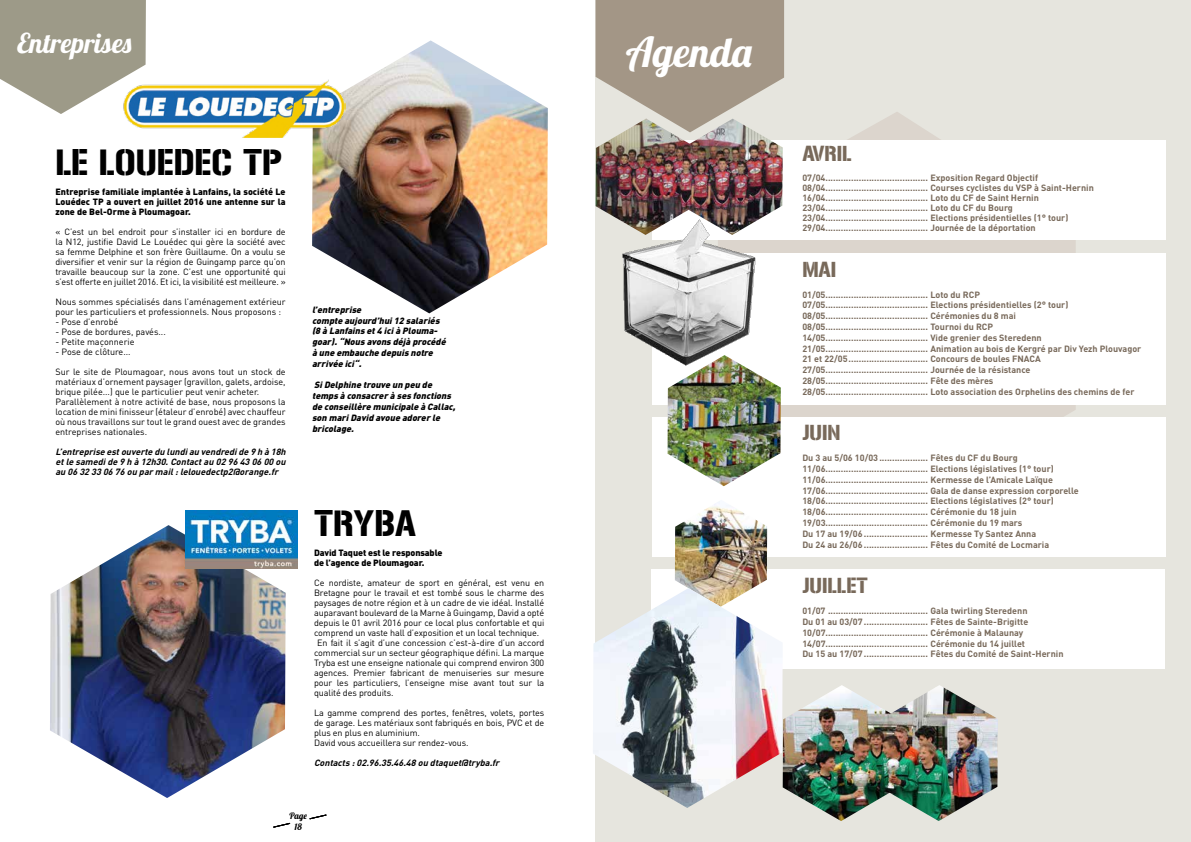
<style>
.page{position:relative;width:1191px;height:842px;background:#fff}
.page>*{position:absolute;margin:0;border:0;box-sizing:border-box;transform-origin:0 0}
.t1{font:41.2px "Lobster 1.4";color:#fff}
.t2{font:32px "Gunplay";color:#000}
.t3{font:27.4px "Lobster 1.4";color:#fff}
.t4{font:19px "Gunplay";color:#78695a}
.t5{font:700 9px/10.8px "DIN";color:#78695a}
.t6{font:9px/10px "DIN";letter-spacing:-.01em;color:#000}
.t7{font:italic 900 9px/10.8px "DIN";color:#000}
.t8{font:italic 700 9px/10px "DIN";color:#000;text-align:justify}
.t9{font:900 9px/10px "DIN";letter-spacing:-.01em;color:#000;text-align:justify}
.t10{font:9px/10.8px "Lobster 1.4";color:#000;text-align:center}
</style>
<div class="page">
<svg style="left:0;top:0;width:146px;height:114px;background:#aba999"></svg>
<div style="left:595px;top:0;width:596px;height:842px;background:#e6e5de"></div>
<svg style="left:775px;top:112px;width:300px;height:305px;fill:#dcd5cd"></svg>
<div style="left:652px;top:140px;width:513px;height:100px;background:#fff"></div>
<div style="left:652px;top:254px;width:513px;height:151px;background:#fff"></div>
<div style="left:652px;top:417px;width:513px;height:139px;background:#fff"></div>
<div style="left:651px;top:569px;width:514px;height:99px;background:#fff"></div>
<svg style="left:595px;top:0;width:189px;height:132px;background:#aca092"></svg>
<img style="left:667px;top:380px;width:114px;height:106px">
<img style="left:675px;top:501px;width:92px;height:87px">
<img style="left:593px;top:588px;width:189px;height:220px">
<img style="left:782px;top:685px;width:98px;height:136px">
<img style="left:880px;top:685px;width:117px;height:136px">
<svg style="left:309px;top:814px;width:18px;height:5px"></svg>
<svg style="left:273px;top:823px;width:18px;height:5px"></svg>
<img style="left:622px;top:235px;width:153px;height:145px">
<img style="left:312px;top:40px;width:236px;height:273px">
<img style="left:595px;top:119px;width:87px;height:116px">
<img style="left:682px;top:119px;width:100px;height:116px">
<img style="left:50px;top:525px;width:236px;height:273px">
<img style="left:185px;top:510px;width:113px;height:59px">
<img style="left:123px;top:79px;width:223px;height:58px">
<h3 class="t3" style="left:17px;top:26px;width:116px">Entreprises</h3>
<h2 class="t2" style="left:55px;top:144px;width:228px">LE LOUEDEC TP</h2>
<p class="t9" style="left:55px;top:186px;width:232px">Entreprise familiale implantée à Lanfains, la société Le Louédec TP a ouvert en juillet 2016 une antenne sur la zone de Bel-Orme à Ploumagoar.</p>
<p class="t6" style="left:55px;top:226px;width:232px;text-align:justify">« C’est un bel endroit pour s’installer ici en bordure de la N12, justifie David Le Louédec qui gère la société avec sa femme Delphine et son frère Guillaume. On a voulu se diversifier et venir sur la région de Guingamp parce qu’on travaille beaucoup sur la zone. C’est une opportunité qui s’est offerte en juillet 2016. Et ici, la visibilité est meilleure. »</p>
<p class="t6" style="left:55px;top:296px;width:232px">Nous sommes spécialisés dans l’aménagement extérieur pour les particuliers et professionnels. Nous proposons :</p>
<p class="t6" style="left:55px;top:316px;width:64px">- Pose d’enrobé</p>
<p class="t6" style="left:55px;top:326px;width:112px">- Pose de bordures, pavés...</p>
<p class="t6" style="left:55px;top:336px;width:81px">- Petite maçonnerie</p>
<p class="t6" style="left:55px;top:346px;width:77px">- Pose de clôture...</p>
<p class="t6" style="left:55px;top:366px;width:232px">Sur le site de Ploumagoar, nous avons tout un stock de matériaux d’ornement paysager (gravillon, galets, ardoise, brique pilée...) que le particulier peut venir acheter.<br>Parallèlement à notre activité de base, nous proposons la location de mini finisseur (étaleur d’enrobé) avec chauffeur où nous travaillons sur tout le grand ouest avec de grandes entreprises nationales.</p>
<p class="t8" style="left:55px;top:446px;width:234px">L’entreprise estouverte du lundiau vendredide 9 h à 18h etle samedide 9 h à 12h30.Contactau 02 96 43 06 00 ou au 06 32 33 06 76 ou parmail:lelouedectp2@orange.fr</p>
<p class="t7" style="left:312px;top:304px;width:137px">l’entreprise<br>compte aujourd’hui12 salariés (8 à Lanfains et4 icià Plouma&shy;goar).“Nous avons déjà procédé à une embauche depuis notre arrivée ici“.</p>
<p class="t7" style="left:312px;top:379px;width:147px">SiDelphine trouve un peu de temps à consacrerà ses fonctions de conseillère municipale à Callac, son mariDavid avoue adorerle bricolage.</p>
<h2 class="t2" style="left:314px;top:505px;width:103px">TRYBA</h2>
<p class="t9" style="left:314px;top:547px;width:130px">David Taquet est le responsable de l’agence de Ploumagoar.</p>
<p class="t6" style="left:314px;top:578px;width:232px">Ce nordiste, amateur de sport en général, est venu en</p>
<p class="t6" style="left:314px;top:588px;width:232px">Bretagne pour le travail et est tombé sous le charme des</p>
<p class="t6" style="left:314px;top:598px;width:232px">paysages de notre région et à un cadre de vie idéal. Installé</p>
<p class="t6" style="left:314px;top:608px;width:232px">auparavant boulevard de la Marne à Guingamp, David a opté</p>
<p class="t6" style="left:314px;top:618px;width:232px">depuis le 01 avril 2016 pour ce local plus confortable et qui</p>
<p class="t6" style="left:314px;top:628px;width:227px">comprend un vaste hall d’exposition et un local technique.</p>
<p class="t6" style="left:317px;top:638px;width:229px">En fait il s’agit d’une concession c’est-à-dire d’un accord</p>
<p class="t6" style="left:314px;top:648px;width:232px">commercial sur un secteur géographique défini. La marque</p>
<p class="t6" style="left:314px;top:658px;width:232px">Tryba est une enseigne nationale qui comprend environ 300</p>
<p class="t6" style="left:314px;top:668px;width:232px">agences. Premier fabricant de menuiseries sur mesure</p>
<p class="t6" style="left:314px;top:678px;width:232px">pour les particuliers, l’enseigne mise avant tout sur la</p>
<p class="t6" style="left:314px;top:688px;width:81px">qualité des produits.</p>
<p class="t6" style="left:314px;top:708px;width:232px">La gamme comprend des portes, fenêtres, volets, portes de garage. Les matériaux sont fabriqués en bois, PVC et de plus en plus en aluminium.<br>David vous accueillera sur rendez-vous.</p>
<p class="t8" style="left:314px;top:757px;width:189px">Contacts :02.96.35.46.48 ou dtaquet@tryba.fr</p>
<p class="t10" style="left:289px;top:811px;width:19px">Page<br>18</p>
<h1 class="t1" style="left:626px;top:26px;width:127px">Agenda</h1>
<h3 class="t4" style="left:802px;top:143px;width:51px">AVRIL</h3>
<p class="t5" style="left:802px;top:173px;width:293px;line-height:10px">07/04........................................ Exposition Regard Objectif 08/04........................................ Courses cyclistes du VSP à Saint-Hernin 16/04........................................ Loto du CF de Saint Hernin 23/04........................................ Loto du CF du Bourg 23/04........................................ Elections présidentielles (1° tour)<br>29/04........................................ Journée de la déportation</p>
<h3 class="t4" style="left:802px;top:258px;width:36px">MAI</h3>
<p class="t5" style="left:802px;top:289px;width:340px">01/05........................................ Loto du RCP<br>07/05........................................ Elections présidentielles (2° tour)<br>08/05........................................ Cérémonies du 8 mai 08/05........................................ Tournoi du RCP<br>14/05........................................ Vide grenier des Steredenn 21/05........................................ Animation au bois de Kergré par Div Yezh Plouvagor 21 et 22/05............................... Concours de boules FNACA 27/05........................................ Journée de la résistance 28/05........................................ Fête des mères<br>28/05........................................ Loto association des Orphelins des chemins de fer</p>
<h3 class="t4" style="left:802px;top:422px;width:40px">JUIN</h3>
<p class="t5" style="left:802px;top:452px;width:278px">Du 3 au 5/06 10/03................... Fêtes du CF du Bourg 11/06........................................ Elections législatives (1° tour)<br>11/06........................................ Kermesse de l’Amicale Laïque 17/06........................................ Gala de danse expression corporelle 18/06........................................ Elections législatives (2° tour)<br>18/06........................................ Cérémonie du 18 juin 19/03........................................ Cérémonie du 19 mars<br>Du 17 au 19/06 ......................... Kermesse Ty Santez Anna<br>Du 24 au 26/06 ......................... Fêtes du Comité de Locmaria</p>
<h3 class="t4" style="left:802px;top:575px;width:67px">JUILLET</h3>
<p class="t5" style="left:802px;top:605px;width:263px">01/07 ....................................... Gala twirling Steredenn<br>Du 01 au 03/07 ......................... Fêtes de Sainte-Brigitte 10/07........................................ Cérémonie à Malaunay 14/07........................................ Cérémonie du 14 juillet<br>Du 15 au 17/07 ......................... Fêtes du Comité de Saint-Hernin</p>
</div>
